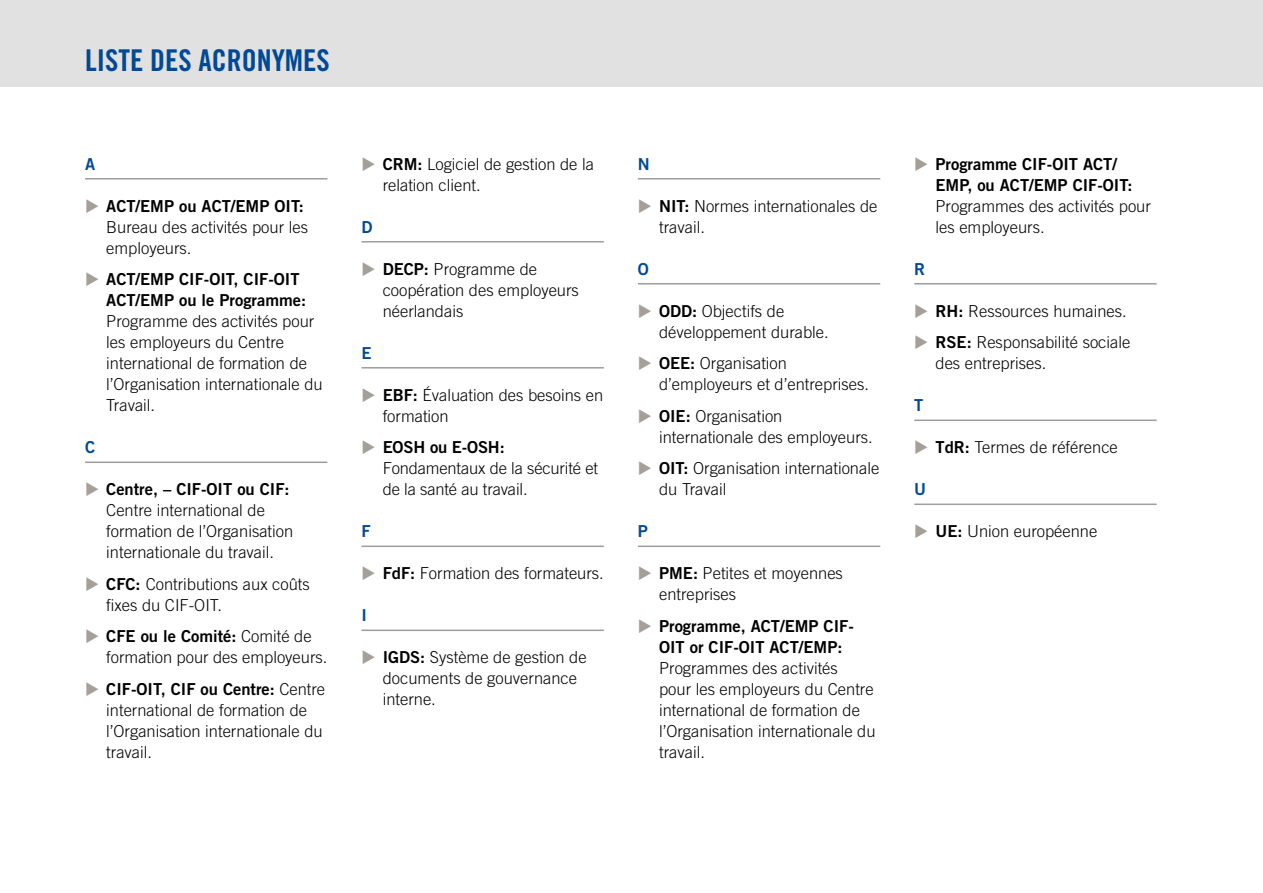
<style>
.page{position:relative;width:1263px;height:893px;background:#fff}
.page>*{position:absolute;margin:0;border:0;box-sizing:border-box;transform-origin:0 0}
.t1{font:30px "Trade Gothic Bold Cond Twenty";color:#004996}
.t2{font:300 16.5px/21px "Trade Gothic";color:#000}
.t3{font:16.5px/21px "Trade Gothic Bold Two";color:#000}
.t4{font:16.5px "Trade Gothic Bold Two";color:#004996}
.s1{font-family:"Trade Gothic Bold Two";font-weight:400}
.s2{font-family:"Trade Gothic";font-weight:300}
</style>
<div class="page">
<div style="left:0;top:0;width:1263px;height:87px;background:#e2e1e1"></div>
<hr style="left:85px;top:178px;width:242px;height:2px;background:#9d9d9c">
<hr style="left:85px;top:462px;width:242px;height:1px;background:#9d9d9c">
<hr style="left:361px;top:241px;width:243px;height:2px;background:#9d9d9c">
<hr style="left:361px;top:367px;width:243px;height:2px;background:#9d9d9c">
<hr style="left:361px;top:546px;width:243px;height:1px;background:#9d9d9c">
<hr style="left:361px;top:630px;width:243px;height:1px;background:#9d9d9c">
<hr style="left:638px;top:178px;width:242px;height:2px;background:#9d9d9c">
<hr style="left:638px;top:283px;width:242px;height:2px;background:#9d9d9c">
<hr style="left:638px;top:546px;width:242px;height:1px;background:#9d9d9c">
<hr style="left:914px;top:283px;width:243px;height:2px;background:#9d9d9c">
<hr style="left:914px;top:420px;width:243px;height:1px;background:#9d9d9c">
<hr style="left:914px;top:504px;width:243px;height:1px;background:#9d9d9c">
<h1 class="t1" style="left:85px;top:42px;width:246px">LISTE DES ACRONYMES</h1>
<p class="t4" style="left:85px;top:153px;width:12px">A</p>
<p class="t3" style="left:106px;top:195px;width:199px">ACT/EMP ou ACT/EMP OIT:</p>
<p class="t2" style="left:106px;top:216px;width:203px">Bureau des activités pour les employeurs.</p>
<p class="t3" style="left:106px;top:268px;width:201px">ACT/EMP CIF-OIT, CIF-OIT<br>ACT/EMP ou le Programme:</p>
<p class="t2" style="left:106px;top:310px;width:218px">Programme des activités pour les employeurs du Centre international de formation de l’Organisation internationale du<br>Travail.</p>
<p class="t4" style="left:85px;top:437px;width:12px">C</p>
<p class="t3" style="left:106px;top:478px;width:185px">Centre, – CIF-OIT ou CIF:</p>
<p class="t2" style="left:106px;top:499px;width:189px">Centre international de formation de l’Organisation internationale du travail.</p>
<p class="t2" style="left:106px;top:573px;width:205px"><span class="s1">CFC:</span> Contributions aux coûts fixes du CIF-OIT.</p>
<p class="t3" style="left:106px;top:625px;width:207px">CFE ou le Comité: <span class="s2">Comité de</span></p>
<p class="t2" style="left:106px;top:646px;width:223px">formation pour des employeurs.</p>
<p class="t3" style="left:106px;top:678px;width:220px">CIF-OIT, CIF ou Centre: <span class="s2">Centre</span></p>
<p class="t2" style="left:106px;top:699px;width:218px">international de formation de l’Organisation internationale du travail.</p>
<p class="t2" style="left:383px;top:153px;width:213px"><span class="s1">CRM:</span> Logiciel de gestion de la relation client.</p>
<p class="t4" style="left:361px;top:216px;width:13px">D</p>
<p class="t2" style="left:383px;top:258px;width:198px"><span class="s1">DECP:</span> Programme de coopération des employeurs néerlandais</p>
<p class="t4" style="left:361px;top:342px;width:12px">E</p>
<p class="t2" style="left:383px;top:384px;width:222px"><span class="s1">EBF:</span> Évaluation des besoins en formation</p>
<p class="t3" style="left:383px;top:436px;width:124px">EOSH ou E-OSH:</p>
<p class="t2" style="left:383px;top:457px;width:217px">Fondamentaux de la sécurité et de la santé au travail.</p>
<p class="t4" style="left:361px;top:521px;width:11px">F</p>
<p class="t2" style="left:383px;top:562px;width:223px"><span class="s1">FdF:</span> Formation des formateurs.</p>
<p class="t4" style="left:361px;top:605px;width:7px">I</p>
<p class="t2" style="left:383px;top:646px;width:205px"><span class="s1">IGDS:</span> Système de gestion de documents de gouvernance interne.</p>
<p class="t4" style="left:638px;top:153px;width:13px">N</p>
<p class="t2" style="left:659px;top:195px;width:220px"><span class="s1">NIT:</span> Normes internationales de travail.</p>
<p class="t3" style="left:935px;top:153px;width:198px">Programme CIF-OIT ACT/<br>EMP, ou ACT/EMP CIF-OIT:</p>
<p class="t2" style="left:935px;top:195px;width:217px">Programmes des activités pour les employeurs.</p>
<p class="t4" style="left:638px;top:258px;width:13px">O</p>
<p class="t4" style="left:914px;top:258px;width:13px">R</p>
<p class="t2" style="left:659px;top:300px;width:171px"><span class="s1">ODD:</span> Objectifs de développement durable.</p>
<p class="t2" style="left:659px;top:352px;width:211px"><span class="s1">OEE:</span> Organisation d’employeurs et d’entreprises.</p>
<p class="t2" style="left:659px;top:405px;width:215px"><span class="s1">OIE:</span> Organisation internationale des employeurs.</p>
<p class="t2" style="left:659px;top:457px;width:222px"><span class="s1">OIT:</span> Organisation internationale du Travail</p>
<p class="t4" style="left:914px;top:395px;width:11px">T</p>
<p class="t2" style="left:935px;top:295px;width:196px;line-height:31.5px"><span class="s1">RH:</span> Ressources humaines.<br><span class="s1">RSE:</span> Responsabilité sociale</p>
<p class="t2" style="left:935px;top:352px;width:112px">des entreprises.</p>
<p class="t2" style="left:935px;top:436px;width:184px"><span class="s1">TdR:</span> Termes de référence</p>
<p class="t4" style="left:914px;top:479px;width:13px">U</p>
<p class="t4" style="left:638px;top:521px;width:12px">P</p>
<p class="t2" style="left:935px;top:520px;width:163px"><span class="s1">UE:</span> Union européenne</p>
<p class="t2" style="left:659px;top:562px;width:185px"><span class="s1">PME:</span> Petites et moyennes entreprises</p>
<p class="t3" style="left:659px;top:615px;width:196px">Programme, ACT/EMP CIF-<br>OIT or CIF-OIT ACT/EMP:</p>
<p class="t2" style="left:659px;top:657px;width:218px">Programmes des activités<br>pour les employeurs du Centre international de formation de l’Organisation internationale du travail.</p>
</div>
